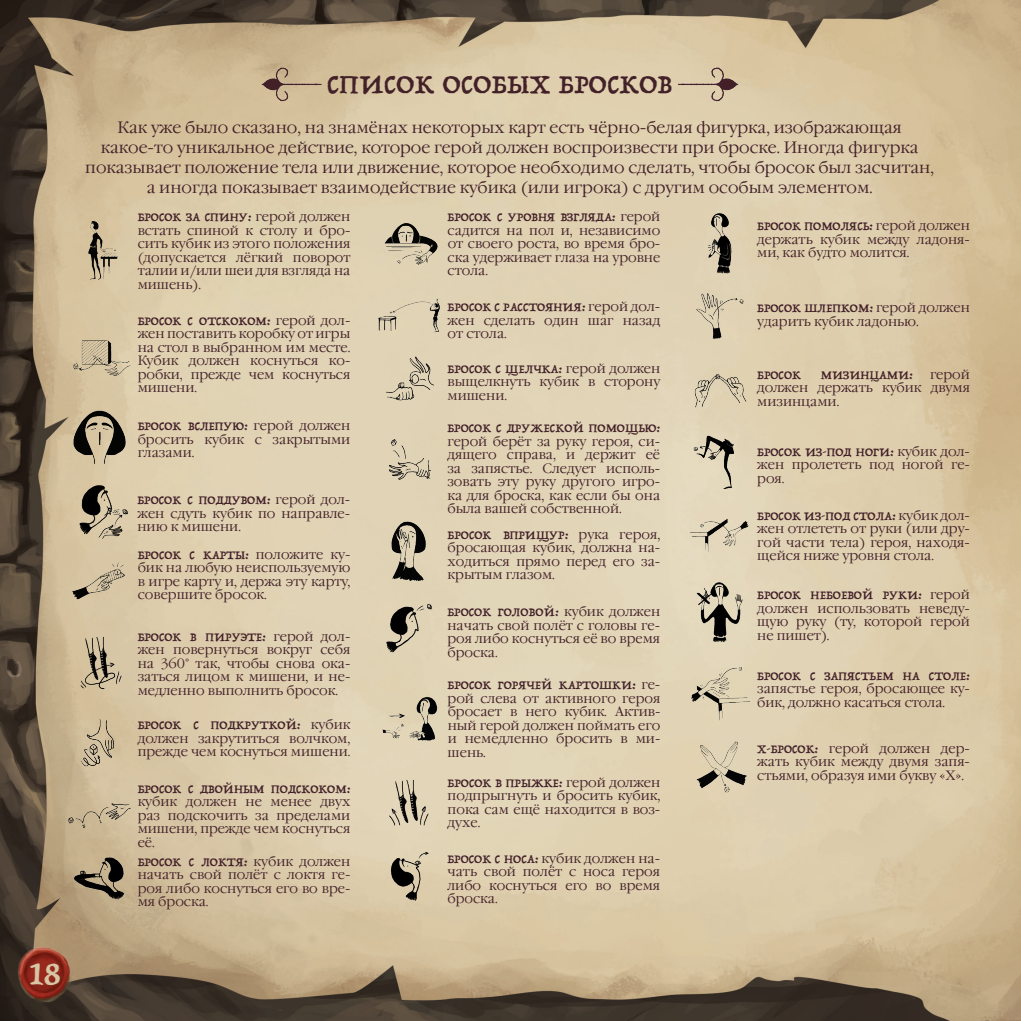
<style>
.page{position:relative;width:1021px;height:1021px;background:#fff}
.page>*{position:absolute;margin:0;border:0;box-sizing:border-box;transform-origin:0 0}
.t1{font:36px "Trattatello";color:#d6c6a3}
.t2{font:30px "Trattatello";letter-spacing:.01em;color:#432129}
.t3{font:16.5px/19.8px "Garamond C";color:#432129;text-align:center}
.t4{font:13.5px/13.5px "Garamond C";color:#432129;text-align:justify}
.t5{font:13.5px "Trattatello";color:#432129}
.s1{font-family:"Garamond C"}
.s2{font-family:"Trattatello"}
</style>
<div class="page">
<img style="left:0;top:0;width:1020px;height:1020px">
<img style="left:378px;top:773px;width:63px;height:64px">
<img style="left:68px;top:320px;width:64px;height:64px">
<img style="left:687px;top:429px;width:64px;height:64px">
<img style="left:378px;top:285px;width:63px;height:126px">
<img style="left:68px;top:848px;width:64px;height:63px">
<img style="left:68px;top:405px;width:64px;height:64px">
<img style="left:68px;top:630px;width:64px;height:64px">
<img style="left:68px;top:711px;width:64px;height:64px">
<img style="left:68px;top:218px;width:64px;height:64px">
<img style="left:687px;top:211px;width:64px;height:64px">
<img style="left:68px;top:476px;width:63px;height:64px">
<img style="left:68px;top:788px;width:64px;height:57px">
<img style="left:692px;top:284px;width:59px;height:59px">
<img style="left:377px;top:429px;width:64px;height:64px">
<img style="left:378px;top:211px;width:63px;height:64px">
<img style="left:377px;top:845px;width:64px;height:63px">
<img style="left:378px;top:694px;width:63px;height:48px">
<img style="left:687px;top:580px;width:64px;height:64px">
<img style="left:687px;top:502px;width:64px;height:63px">
<img style="left:687px;top:735px;width:64px;height:63px">
<img style="left:687px;top:355px;width:64px;height:63px">
<img style="left:687px;top:659px;width:64px;height:63px">
<img style="left:377px;top:595px;width:64px;height:64px">
<img style="left:378px;top:519px;width:63px;height:64px">
<img style="left:68px;top:548px;width:64px;height:64px">
<img style="left:260px;top:67px;width:61px;height:34px">
<img style="left:678px;top:67px;width:61px;height:34px">
<img style="left:12px;top:939px;width:66px;height:70px">
<h1 class="t1" style="left:28px;top:950px;width:34px">18</h1>
<h2 class="t2" style="left:327px;top:65px;width:346px">СПИСОК ОСОБЫХ БРОСКОВ</h2>
<p class="t3" style="left:85px;top:118px;width:850px">Как уже было сказано, на знамёнах некоторых карт есть чёрно-белая фигурка, изображающая какое-то уникальное действие, которое герой должен воспроизвести при броске. Иногда фигурка показывает положение тела или движение, которое необходимо сделать, чтобы бросок был засчитан, а иногда показывает взаимодействие кубика (или игрока) с другим особым элементом.</p>
<p class="t5" style="left:138px;top:209px;width:214px">БРОСОК ЗА СПИНУ: <span class="s1">герой должен</span></p>
<p class="t4" style="left:138px;top:224px;width:214px">встать спиной к столу и бро&shy;сить кубик из этого положения (допускается лёгкий поворот талии и/или шеи для взгляда на мишень).</p>
<p class="t5" style="left:757px;top:218px;width:214px">БРОСОК ПОМОЛЯСЬ: <span class="s1">герой должен</span></p>
<p class="t5" style="left:447px;top:209px;width:214px">БРОСОК С УРОВНЯ ВЗГЛЯДА: <span class="s1">герой</span></p>
<p class="t4" style="left:447px;top:224px;width:214px">садится на пол и, независимо от своего роста, во время бро&shy;ска удерживает глаза на уровне стола.</p>
<p class="t4" style="left:757px;top:233px;width:214px">держать кубик между ладоня&shy;ми, как будто молится.</p>
<p class="t5" style="left:138px;top:312px;width:214px">БРОСОК С ОТСКОКОМ: <span class="s1">герой дол-</span></p>
<p class="t4" style="left:138px;top:327px;width:214px">жен поставить коробку от игры на стол в выбранном им месте.<br>Кубик должен коснуться ко&shy;робки, прежде чем коснуться мишени.</p>
<p class="t5" style="left:138px;top:417px;width:214px">БРОСОК ВСЛЕПУЮ: <span class="s1">герой должен</span></p>
<p class="t4" style="left:138px;top:433px;width:214px">бросить кубик с закрытыми глазами.</p>
<p class="t5" style="left:137px;top:492px;width:214px">БРОСОК С ПОДДУВОМ: <span class="s1">герой дол-</span></p>
<p class="t4" style="left:137px;top:507px;width:214px">жен сдуть кубик по направле&shy;нию к мишени.</p>
<p class="t5" style="left:138px;top:546px;width:214px">БРОСОК С КАРТЫ: <span class="s1">положите ку-</span></p>
<p class="t4" style="left:138px;top:561px;width:214px">бик на любую неиспользуемую в игре карту и, держа эту карту, совершите бросок.</p>
<p class="t5" style="left:138px;top:628px;width:214px">БРОСОК В ПИРУЭТЕ: <span class="s1">герой дол-</span></p>
<p class="t4" style="left:138px;top:643px;width:214px">жен повернуться вокруг себя на 360° так, чтобы снова ока&shy;заться лицом к мишени, и не&shy;медленно выполнить бросок.</p>
<p class="t5" style="left:138px;top:716px;width:214px">БРОСОК С ПОДКРУТКОЙ: <span class="s1">кубик</span></p>
<p class="t4" style="left:138px;top:731px;width:214px">должен закрутиться волчком, прежде чем коснуться мишени.</p>
<p class="t5" style="left:138px;top:780px;width:214px">БРОСОК С ДВОЙНЫМ ПОДСКОКОМ:</p>
<p class="t4" style="left:138px;top:795px;width:214px">кубик должен не менее двух раз подскочить за пределами мишени, прежде чем коснуться её.</p>
<p class="t5" style="left:138px;top:853px;width:214px">БРОСОК С ЛОКТЯ: <span class="s1">кубик должен</span></p>
<p class="t4" style="left:138px;top:868px;width:214px">начать свой полёт с локтя ге&shy;роя либо коснуться его во вре&shy;мя броска.</p>
<p class="t5" style="left:447px;top:299px;width:214px">БРОСОК С РАССТОЯНИЯ: <span class="s1">герой дол-</span></p>
<p class="t4" style="left:447px;top:314px;width:214px">жен сделать один шаг назад от стола.</p>
<p class="t5" style="left:447px;top:360px;width:214px">БРОСОК С ЩЕЛЧКА: <span class="s1">герой должен</span></p>
<p class="t4" style="left:447px;top:375px;width:214px">выщелкнуть кубик в сторону мишени.</p>
<p class="t5" style="left:447px;top:419px;width:214px">БРОСОК С ДРУЖЕСКОЙ ПОМОЩЬЮ:</p>
<p class="t4" style="left:447px;top:434px;width:214px">герой берёт за руку героя, си&shy;дящего справа, и держит её за запястье. Следует исполь&shy;зовать эту руку другого игро&shy;ка для броска, как если бы она была вашей собственной.</p>
<p class="t5" style="left:447px;top:526px;width:214px">БРОСОК ВПРИЩУР: <span class="s1">рука героя,</span></p>
<p class="t4" style="left:447px;top:541px;width:214px">бросающая кубик, должна на&shy;ходиться прямо перед его за&shy;крытым глазом.</p>
<p class="t5" style="left:447px;top:603px;width:214px">БРОСОК ГОЛОВОЙ: <span class="s1">кубик должен</span></p>
<p class="t4" style="left:447px;top:619px;width:214px">начать свой полёт с головы ге&shy;роя либо коснуться её во время броска.</p>
<p class="t5" style="left:447px;top:676px;width:214px">БРОСОК ГОРЯЧЕЙ КАРТОШКИ: <span class="s1">ге-</span></p>
<p class="t4" style="left:447px;top:692px;width:214px">рой слева от активного героя бросает в него кубик. Актив&shy;ный герой должен поймать его и немедленно бросить в ми&shy;шень.</p>
<p class="t5" style="left:447px;top:774px;width:214px">БРОСОК В ПРЫЖКЕ: <span class="s1">герой должен</span></p>
<p class="t4" style="left:447px;top:789px;width:214px">подпрыгнуть и бросить кубик, пока сам ещё находится в воз&shy;духе.</p>
<p class="t4" style="left:447px;top:851px;width:214px"><span class="s2">БРОСОК С НОСА:</span> кубик должен на&shy;чать свой полёт с носа героя либо коснуться его во время броска.</p>
<p class="t5" style="left:757px;top:299px;width:214px">БРОСОК ШЛЕПКОМ: <span class="s1">герой должен</span></p>
<p class="t4" style="left:757px;top:315px;width:163px">ударить кубик ладонью.</p>
<p class="t4" style="left:757px;top:367px;width:214px;text-indent:173px">герой должен держать кубик двумя мизинцами.</p>
<p class="t5" style="left:757px;top:366px;width:45px">БРОСОК</p>
<p class="t5" style="left:820px;top:366px;width:94px">МИЗИНЦАМИ:</p>
<p class="t5" style="left:757px;top:443px;width:214px">БРОСОК ИЗ-ПОД НОГИ: <span class="s1">кубик дол-</span></p>
<p class="t4" style="left:757px;top:458px;width:214px">жен пролететь под ногой ге&shy;роя.</p>
<p class="t5" style="left:757px;top:507px;width:214px">БРОСОК ИЗ-ПОД СТОЛА: <span class="s1">кубик дол-</span></p>
<p class="t4" style="left:757px;top:522px;width:214px">жен отлететь от руки (или дру&shy;гой части тела) героя, находя&shy;щейся ниже уровня стола.</p>
<p class="t5" style="left:757px;top:587px;width:214px">БРОСОК НЕБОЕВОЙ РУКИ: <span class="s1">герой</span></p>
<p class="t4" style="left:757px;top:602px;width:214px">должен использовать неведу&shy;щую руку (ту, которой герой не пишет).</p>
<p class="t5" style="left:757px;top:667px;width:214px">БРОСОК С ЗАПЯСТЬЕМ НА СТОЛЕ:</p>
<p class="t4" style="left:757px;top:682px;width:214px">запястье героя, бросающее ку&shy;бик, должно касаться стола.</p>
<p class="t4" style="left:757px;top:741px;width:214px"><span class="s2">Х-БРОСОК:</span> герой должен дер&shy;жать кубик между двумя запя&shy;стьями, образуя ими букву «X».</p>
</div>
